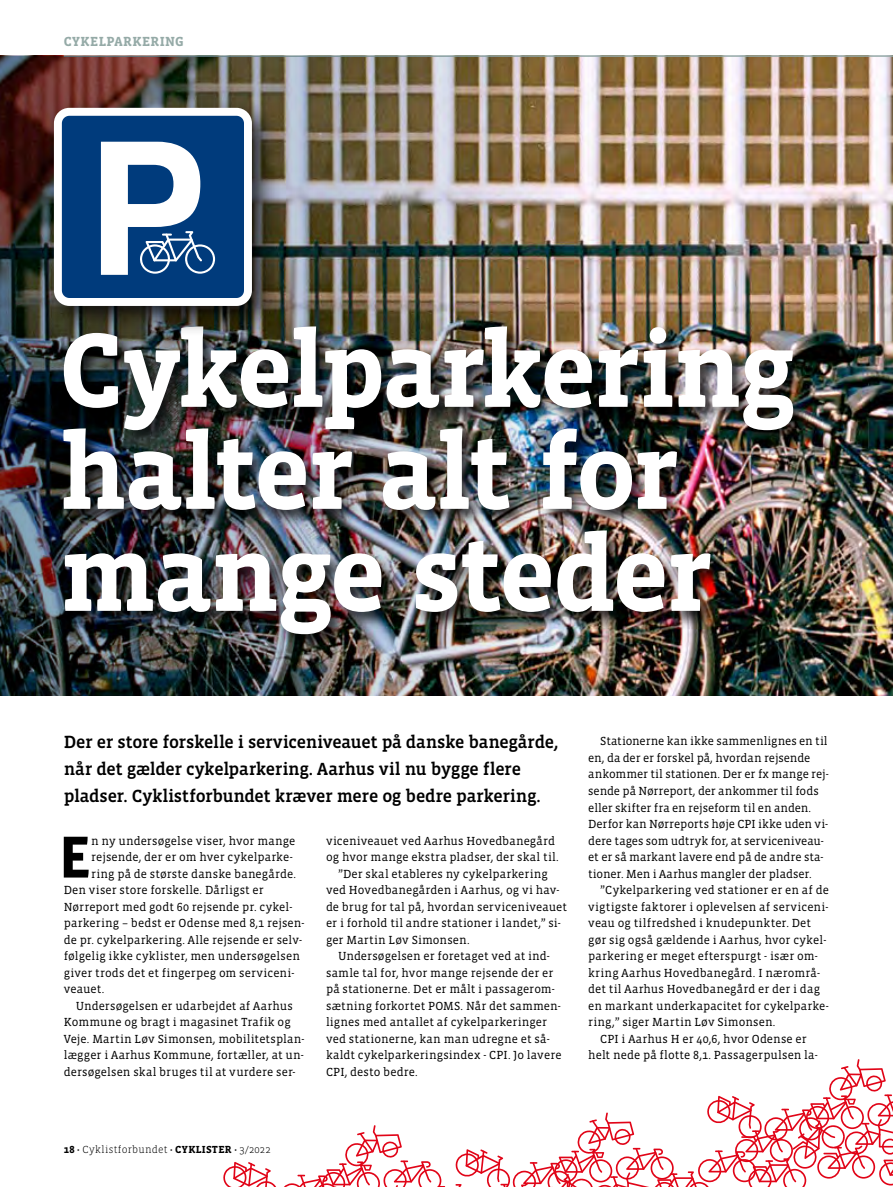
<style>
.page{position:relative;width:893px;height:1187px;background:#fff}
.page>*{position:absolute;margin:0;border:0;box-sizing:border-box;transform-origin:0 0}
.t1{font:700 108px/102px "Vista Slab OT";letter-spacing:-.03em;color:#fff}
.t2{font:700 60.6px "Vista Sans OT";color:#000}
.t3{font:500 18px/27px "Vista Slab OT";letter-spacing:-.015em;color:#000}
.t4{font:700 13.5px "Vista Slab OT";letter-spacing:.03em;color:#95aaa7}
.t5{font:12px/16.5px "Vista Slab OT";letter-spacing:.01em;color:#000}
.t6{font:300 10.5px "Vista Slab OT";letter-spacing:.025em;color:#000}
.s1{font-weight:700}
</style>
<div class="page">
<img style="left:0;top:55px;width:893px;height:641px">
<svg style="left:223px;top:1059px;width:670px;height:128px"></svg>
<hr style="left:64px;top:55px;width:829px;height:2px;background:#95aaa7">
<img style="left:0;top:56px;width:731px;height:640px">
<div style="left:59px;top:323px;width:753px;height:329px;background:#000;opacity:.8"></div>
<div style="left:42px;top:96px;width:240px;height:239px;background:#000;opacity:.8"></div>
<div style="left:58px;top:112px;width:190px;height:190px;background:#003b7c;border-radius:11px"></div>
<div style="left:54px;top:108px;width:198px;height:198px;border:8px solid #fff;border-radius:11px"></div>
<svg style="left:101px;top:142px;width:114px;height:133px"></svg>
<p class="t4" style="left:64px;top:34px;width:122px">CYKELPARKERING</p>
<h1 class="t1" style="left:59px;top:321px;width:739px">Cykelparkering halter alt for mange steder</h1>
<h3 class="t3" style="left:64px;top:728px;width:496px">Der er store forskelle i serviceniveauet på danske banegårde, når det gælder cykelparkering. Aarhus vil nu bygge flere pladser. Cyklistforbundet kræver mere og bedre parkering.</h3>
<h2 class="t2" style="left:59px;top:826px;width:34px">E</h2>
<p class="t5" style="left:91px;top:832px;width:206px">n ny undersøgelse viser, hvor mange</p>
<p class="t5" style="left:91px;top:848px;width:203px">rejsende, der er om hver cykelparke-</p>
<p class="t5" style="left:91px;top:865px;width:206px">ring på de største danske banegårde.</p>
<p class="t5" style="left:64px;top:881px;width:202px">Den viser store forskelle. Dårligst er</p>
<p class="t5" style="left:64px;top:898px;width:230px">Nørreport med godt 60 rejsende pr. cykel-</p>
<p class="t5" style="left:64px;top:914px;width:242px">parkering – bedst er Odense med 8,1 rejsen-</p>
<p class="t5" style="left:64px;top:931px;width:240px">de pr. cykelparkering. Alle rejsende er selv-</p>
<p class="t5" style="left:64px;top:947px;width:238px">følgelig ikke cyklister, men undersøgelsen</p>
<p class="t5" style="left:64px;top:964px;width:232px">giver trods det et fingerpeg om serviceni-</p>
<p class="t5" style="left:64px;top:980px;width:42px">veauet.</p>
<p class="t5" style="left:76px;top:997px;width:218px">Undersøgelsen er udarbejdet af Aarhus</p>
<p class="t5" style="left:64px;top:1013px;width:228px">Kommune og bragt i magasinet Trafik og</p>
<p class="t5" style="left:64px;top:1030px;width:242px">Veje. Martin Løv Simonsen, mobilitetsplan-</p>
<p class="t5" style="left:64px;top:1046px;width:241px">lægger i Aarhus Kommune, fortæller, at un-</p>
<p class="t5" style="left:64px;top:1063px;width:233px">dersøgelsen skal bruges til at vurdere ser-</p>
<p class="t5" style="left:326px;top:832px;width:231px">viceniveauet ved Aarhus Hovedbanegård</p>
<p class="t5" style="left:326px;top:848px;width:234px">og hvor mange ekstra pladser, der skal til.</p>
<p class="t5" style="left:338px;top:865px;width:212px">”Der skal etableres ny cykelparkering</p>
<p class="t5" style="left:326px;top:881px;width:235px">ved Hovedbanegården i Aarhus, og vi hav-</p>
<p class="t5" style="left:326px;top:898px;width:242px">de brug for tal på, hvordan serviceniveauet</p>
<p class="t5" style="left:326px;top:914px;width:236px">er i forhold til andre stationer i landet,” si-</p>
<p class="t5" style="left:326px;top:931px;width:145px">ger Martin Løv Simonsen.</p>
<p class="t5" style="left:338px;top:947px;width:213px">Undersøgelsen er foretaget ved at ind-</p>
<p class="t5" style="left:326px;top:964px;width:229px">samle tal for, hvor mange rejsende der er</p>
<p class="t5" style="left:326px;top:980px;width:230px">på stationerne. Det er målt i passagerom-</p>
<p class="t5" style="left:326px;top:997px;width:236px">sætning forkortet POMS. Når det sammen-</p>
<p class="t5" style="left:326px;top:1013px;width:223px">lignes med antallet af cykelparkeringer</p>
<p class="t5" style="left:326px;top:1030px;width:225px">ved stationerne, kan man udregne et så-</p>
<p class="t5" style="left:326px;top:1046px;width:237px">kaldt cykelparkeringsindex - CPI. Jo lavere</p>
<p class="t5" style="left:326px;top:1063px;width:93px">CPI, desto bedre.</p>
<p class="t5" style="left:588px;top:733px;width:242px;text-indent:12px">Stationerne kan ikke sammenlignes en til en, da der er forskel på, hvordan rejsende ankommer til stationen. Der er fx mange rej&shy;sende på Nørreport, der ankommer til fods eller skifter fra en rejseform til en anden.<br>Derfor kan Nørreports høje CPI ikke uden vi&shy;dere tages som udtryk for, at serviceniveau&shy;et er så markant lavere end på de andre sta&shy;tioner. Men i Aarhus mangler der pladser.</p>
<p class="t5" style="left:600px;top:881px;width:230px">”Cykelparkering ved stationer er en af de</p>
<p class="t5" style="left:588px;top:898px;width:242px">vigtigste faktorer i oplevelsen af serviceni-</p>
<p class="t5" style="left:588px;top:914px;width:224px">veau og tilfredshed i knudepunkter. Det</p>
<p class="t5" style="left:588px;top:931px;width:240px">gør sig også gældende i Aarhus, hvor cykel-</p>
<p class="t5" style="left:588px;top:947px;width:231px">parkering er meget efterspurgt - især om-</p>
<p class="t5" style="left:588px;top:964px;width:233px">kring Aarhus Hovedbanegård. I nærområ-</p>
<p class="t5" style="left:588px;top:980px;width:233px">det til Aarhus Hovedbanegård er der i dag</p>
<p class="t5" style="left:588px;top:997px;width:242px">en markant underkapacitet for cykelparke-</p>
<p class="t5" style="left:588px;top:1013px;width:189px">ring,” siger Martin Løv Simonsen.</p>
<p class="t5" style="left:600px;top:1030px;width:208px">CPI i Aarhus H er 40,6, hvor Odense er</p>
<p class="t5" style="left:588px;top:1046px;width:231px">helt nede på flotte 8,1. Passagerpulsen la-</p>
<p class="t6" style="left:64px;top:1143px;width:208px"><span class="s1">18 ·</span> Cyklistforbundet <span class="s1">· CYKLISTER ·</span> 3/2022</p>
</div>
